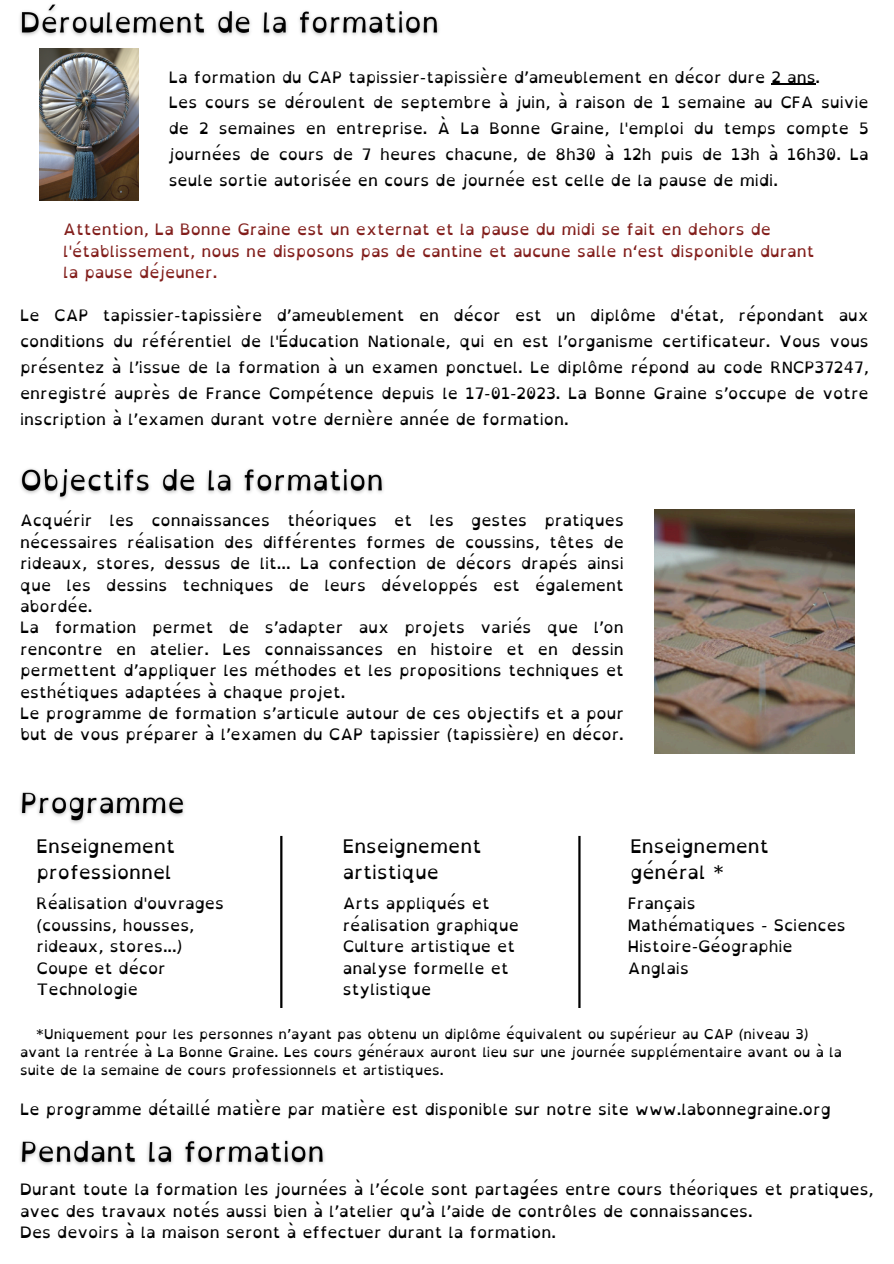
<style>
.page{position:relative;width:894px;height:1264px;background:#fff}
.page>*{position:absolute;margin:0;border:0;box-sizing:border-box;transform-origin:0 0}
.t1{font:18.75px/25.8px "Open Dyslexic";color:#000}
.t2{font:15.75px/21.3px "Open Dyslexic";color:#000}
.t3{font:15.75px/21.3px "Open Dyslexic";color:#821e1b}
.t4{font:13.5px/18px "Open Dyslexic";color:#000}
</style>
<div class="page">
<hr style="left:280px;top:836px;width:2px;height:172px;background:#000">
<hr style="left:578px;top:836px;width:2px;height:172px;background:#000">
<img style="left:40px;top:49px;width:99px;height:151px">
<img style="left:654px;top:509px;width:200px;height:244px">
<img style="left:20px;top:4px;width:419px;height:32px">
<hr style="left:771px;top:84px;width:44px;height:1px;background:#000">
<img style="left:20px;top:469px;width:364px;height:30px">
<img style="left:20px;top:792px;width:164px;height:31px">
<img style="left:20px;top:1140px;width:305px;height:25px">
<h3 class="t2" style="left:169px;top:64px;width:701px;line-height:25.8px">La formation du CAP tapissier-tapissière d’ameublement en décor dure 2 ans.<br>Les cours se déroulent de septembre à juin, à raison de 1 semaine au CFA suivie de 2 semaines en entreprise. À La Bonne Graine, l'emploi du temps compte 5 journées de cours de 7 heures chacune, de 8h30 à 12h puis de 13h à 16h30. La seule sortie autorisée en cours de journée est celle de la pause de midi.</h3>
<p class="t3" style="left:63px;top:219px;width:752px">Attention, La Bonne Graine est un externat et la pause du midi se fait en dehors de l'établissement, nous ne disposons pas de cantine et aucune salle n‘est disponible durant la pause déjeuner.</p>
<h3 class="t2" style="left:20px;top:302px;width:850px;line-height:25.8px;text-align:justify">Le CAP tapissier-tapissière d’ameublement en décor est un diplôme d'état, répondant aux conditions du référentiel de l'Éducation Nationale, qui en est l’organisme certificateur. Vous vous présentez à l’issue de la formation à un examen ponctuel. Le diplôme répond au code RNCP37247, enregistré auprès de France Compétence depuis le 17-01-2023. La Bonne Graine s’occupe de votre inscription à l’examen durant votre dernière année de formation.</h3>
<h3 class="t2" style="left:20px;top:510px;width:605px">Acquérir les connaissances théoriques et les gestes pratiques nécessaires réalisation des différentes formes de coussins, têtes de rideaux, stores, dessus de lit... La confection de décors drapés ainsi que les dessins techniques de leurs développés est également abordée.<br>La formation permet de s’adapter aux projets variés que l’on rencontre en atelier. Les connaissances en histoire et en dessin permettent d’appliquer les méthodes et les propositions techniques et esthétiques adaptées à chaque projet.<br>Le programme de formation s’articule autour de ces objectifs et a pour but de vous préparer à l’examen du CAP tapissier (tapissière) en décor.</h3>
<h3 class="t1" style="left:36px;top:833px;width:140px">Enseignement professionnel</h3>
<p class="t1" style="left:343px;top:833px;width:140px">Enseignement artistique</p>
<h2 class="t1" style="left:630px;top:833px;width:140px">Enseignement général *</h2>
<h3 class="t2" style="left:36px;top:892px;width:189px">Réalisation d'ouvrages (coussins, housses, rideaux, stores...)<br>Coupe et décor<br>Technologie</h3>
<p class="t2" style="left:343px;top:892px;width:178px">Arts appliqués et réalisation graphique<br>Culture artistique et analyse formelle et stylistique</p>
<h2 class="t2" style="left:627px;top:892px;width:219px">Français<br>Mathématiques - Sciences<br>Histoire-Géographie<br>Anglais</h2>
<h2 class="t4" style="left:20px;top:1025px;width:823px;text-indent:16px">*Uniquement pour les personnes n’ayant pas obtenu un diplôme équivalent ou supérieur au CAP (niveau 3) avant la rentrée à La Bonne Graine. Les cours généraux auront lieu sur une journée supplémentaire avant ou à la suite de la semaine de cours professionnels et artistiques.</h2>
<h3 class="t2" style="left:20px;top:1097px;width:812px">Le programme détaillé matière par matière est disponible sur notre site www.labonnegraine.org</h3>
<p class="t2" style="left:20px;top:1178px;width:854px">Durant toute la formation les journées à l’école sont partagées entre cours théoriques et pratiques, avec des travaux notés aussi bien à l’atelier qu’à l’aide de contrôles de connaissances.<br>Des devoirs à la maison seront à effectuer durant la formation.</p>
</div>
